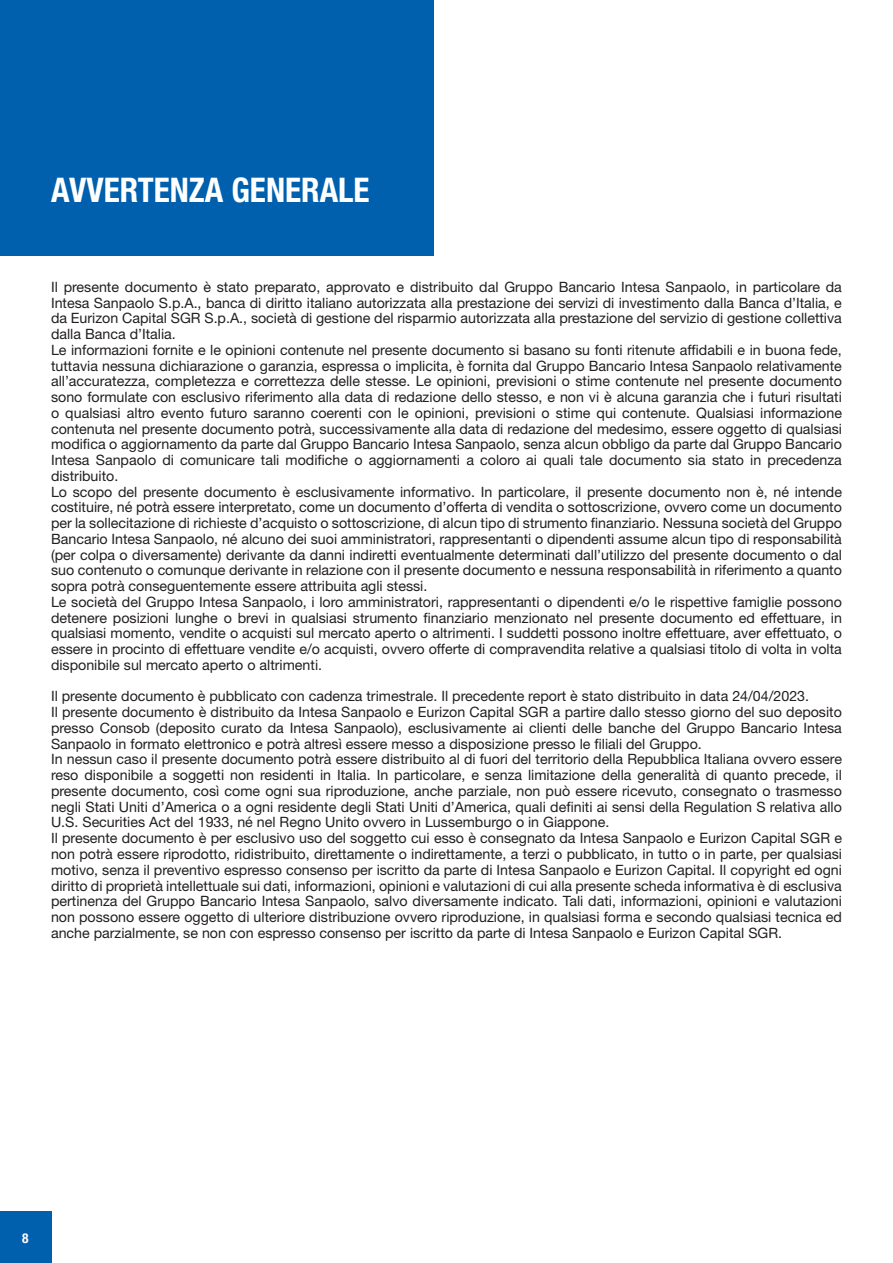
<style>
.page{position:relative;width:893px;height:1263px;background:#fff}
.page>*{position:absolute;margin:0;border:0;box-sizing:border-box;transform-origin:0 0}
.t1{font:700 condensed 34.05px "Helvetica Neue";color:#fff}
.t2{font:14.25px/15.8px "Helvetica Neue";color:#231f20;text-align:justify}
.t3{font:700 condensed 13.65px "Helvetica Neue";color:#fff}
</style>
<div class="page">
<div style="left:0;top:1212px;width:51px;height:51px;background:#0160ae"></div>
<div style="left:0;top:0;width:434px;height:255px;background:#0160ae"></div>
<hr style="left:892px;top:0;width:1px;height:1263px;background:#0160ae">
<p class="t1" style="left:51px;top:169px;width:320px">AVVERTENZA GENERALE</p>
<p class="t2" style="left:51px;top:279px;width:792px">Il presente documento è stato preparato, approvato e distribuito dal Gruppo Bancario Intesa Sanpaolo, in particolare da Intesa Sanpaolo S.p.A., banca di diritto italiano autorizzata alla prestazione dei servizi di investimento dalla Banca d’Italia, e da Eurizon Capital SGR S.p.A., società di gestione del risparmio autorizzata alla prestazione del servizio di gestione collettiva dalla Banca d’Italia.</p>
<p class="t2" style="left:51px;top:342px;width:792px">Le informazioni fornite e le opinioni contenute nel presente documento si basano su fonti ritenute affidabili e in buona fede, tuttavia nessuna dichiarazione o garanzia, espressa o implicita, è fornita dal Gruppo Bancario Intesa Sanpaolo relativamente all’accuratezza, completezza e correttezza delle stesse. Le opinioni, previsioni o stime contenute nel presente documento sono formulate con esclusivo riferimento alla data di redazione dello stesso, e non vi è alcuna garanzia che i futuri risultati o qualsiasi altro evento futuro saranno coerenti con le opinioni, previsioni o stime qui contenute. Qualsiasi informazione contenuta nel presente documento potrà, successivamente alla data di redazione del medesimo, essere oggetto di qualsiasi modifica o aggiornamento da parte dal Gruppo Bancario Intesa Sanpaolo, senza alcun obbligo da parte dal Gruppo Bancario Intesa Sanpaolo di comunicare tali modifiche o aggiornamenti a coloro ai quali tale documento sia stato in precedenza distribuito.</p>
<p class="t2" style="left:51px;top:483px;width:792px">Lo scopo del presente documento è esclusivamente informativo. In particolare, il presente documento non è, né intende costituire, né potrà essere interpretato, come un documento d’offerta di vendita o sottoscrizione, ovvero come un documento per la sollecitazione di richieste d’acquisto o sottoscrizione, di alcun tipo di strumento finanziario. Nessuna società del Gruppo Bancario Intesa Sanpaolo, né alcuno dei suoi amministratori, rappresentanti o dipendenti assume alcun tipo di responsabilità (per colpa o diversamente) derivante da danni indiretti eventualmente determinati dall’utilizzo del presente documento o dal suo contenuto o comunque derivante in relazione con il presente documento e nessuna responsabilità in riferimento a quanto sopra potrà conseguentemente essere attribuita agli stessi.</p>
<p class="t2" style="left:51px;top:594px;width:792px">Le società del Gruppo Intesa Sanpaolo, i loro amministratori, rappresentanti o dipendenti e/o le rispettive famiglie possono detenere posizioni lunghe o brevi in qualsiasi strumento finanziario menzionato nel presente documento ed effettuare, in qualsiasi momento, vendite o acquisti sul mercato aperto o altrimenti. I suddetti possono inoltre effettuare, aver effettuato, o essere in procinto di effettuare vendite e/o acquisti, ovvero offerte di compravendita relative a qualsiasi titolo di volta in volta disponibile sul mercato aperto o altrimenti.</p>
<p class="t2" style="left:51px;top:688px;width:760px">Il presente documento è pubblicato con cadenza trimestrale. Il precedente report è stato distribuito in data 24/04/2023.</p>
<p class="t2" style="left:51px;top:704px;width:792px">Il presente documento è distribuito da Intesa Sanpaolo e Eurizon Capital SGR a partire dallo stesso giorno del suo deposito presso Consob (deposito curato da Intesa Sanpaolo), esclusivamente ai clienti delle banche del Gruppo Bancario Intesa Sanpaolo in formato elettronico e potrà altresì essere messo a disposizione presso le filiali del Gruppo.</p>
<p class="t2" style="left:51px;top:751px;width:792px">In nessun caso il presente documento potrà essere distribuito al di fuori del territorio della Repubblica Italiana ovvero essere reso disponibile a soggetti non residenti in Italia. In particolare, e senza limitazione della generalità di quanto precede, il presente documento, così come ogni sua riproduzione, anche parziale, non può essere ricevuto, consegnato o trasmesso negli Stati Uniti d’America o a ogni residente degli Stati Uniti d’America, quali definiti ai sensi della Regulation S relativa allo U.S. Securities Act del 1933, né nel Regno Unito ovvero in Lussemburgo o in Giappone.</p>
<p class="t2" style="left:51px;top:830px;width:792px">Il presente documento è per esclusivo uso del soggetto cui esso è consegnato da Intesa Sanpaolo e Eurizon Capital SGR e non potrà essere riprodotto, ridistribuito, direttamente o indirettamente, a terzi o pubblicato, in tutto o in parte, per qualsiasi motivo, senza il preventivo espresso consenso per iscritto da parte di Intesa Sanpaolo e Eurizon Capital. Il copyright ed ogni diritto di proprietà intellettuale sui dati, informazioni, opinioni e valutazioni di cui alla presente scheda informativa è di esclusiva pertinenza del Gruppo Bancario Intesa Sanpaolo, salvo diversamente indicato. Tali dati, informazioni, opinioni e valutazioni non possono essere oggetto di ulteriore distribuzione ovvero riproduzione, in qualsiasi forma e secondo qualsiasi tecnica ed anche parzialmente, se non con espresso consenso per iscritto da parte di Intesa Sanpaolo e Eurizon Capital SGR.</p>
<p class="t3" style="left:22px;top:1229px;width:8px">8</p>
</div>
